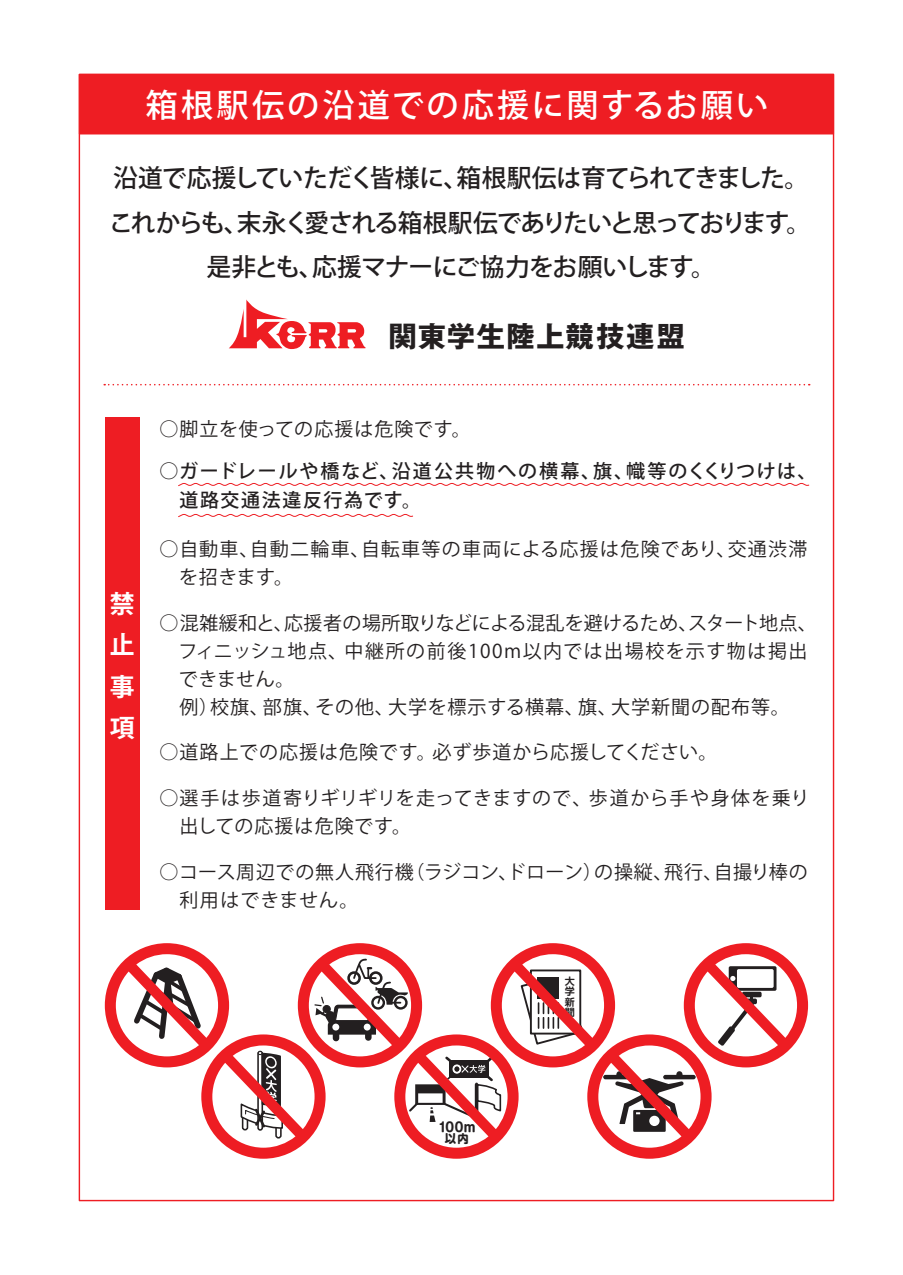
<style>
.page{position:relative;width:903px;height:1275px;background:#fff}
.page>*{position:absolute;margin:0;border:0;box-sizing:border-box;transform-origin:0 0}
.t1{font:500 32.2px "Koz Go Pro";letter-spacing:.09em;color:#fff}
.t2{font:700 28.35px "Gothic MB101 Pr 5";letter-spacing:.05em;color:#231f20}
.t3{font:500 24.85px/44.6px "Koz Go Pro";letter-spacing:-.06em;color:#231f20;text-align:center}
.t4{font:700 24.85px/41.5px "Koz Go Pro";color:#fff;text-align:justify}
.t5{font:18.9px/28px "Koz Go Pro";letter-spacing:.05em;color:#231f20}
.t6{font:500 18.9px/29.8px "Koz Go Pro";letter-spacing:.085em;color:#231f20}
.t7{font:18.9px/28px "Koz Go Pro";letter-spacing:.07em;color:#231f20}
.t8{font:700 12.78px "G Shin M Go Pro";color:#231f20}
.t9{font:700 11.72px "G Shin M Go Pro";color:#231f20}
.t10{font:700 10.15px/10.3px "G Shin M Go Pro De";color:#231f20;text-align:justify}
.s1{font-weight:400}
</style>
<div class="page">
<div style="left:105px;top:418px;width:35px;height:492px;background:#ee1d23"></div>
<div style="left:79px;top:74px;width:754px;height:60px;background:#ee1d23"></div>
<svg style="left:104px;top:384px;width:706px;height:1px"></svg>
<svg style="left:229px;top:299px;width:137px;height:50px"></svg>
<svg style="left:178px;top:483px;width:632px;height:4px"></svg>
<svg style="left:178px;top:514px;width:235px;height:4px"></svg>
<svg style="left:105px;top:943px;width:703px;height:216px"></svg>
<h1 class="t1" style="left:146px;top:84px;width:624px">箱根駅伝の沿道での応援に関するお願い</h1>
<h3 class="t3" style="left:109px;top:157px;width:704px">沿道で応援していただく皆様に、箱根駅伝は育てられてきました。これからも、末永く愛される箱根駅伝でありたいと思っております。是非とも、応援マナーにご協力をお願いします。</h3>
<h2 class="t2" style="left:388px;top:312px;width:298px">関東学生陸上競技連盟</h2>
<h3 class="t4" style="left:110px;top:584px;width:26px">禁止事項</h3>
<p class="t5" style="left:160px;top:415px;width:313px">○脚立を使っての応援は危険です。</p>
<p class="t6" style="left:179px;top:457px;width:638px;text-indent:-20px"><span class="s1">○</span>ガードレールや橋など、沿道公共物への横幕、旗、幟等のくくりつけは、道路交通法違反行為です。</p>
<p class="t7" style="left:179px;top:536px;width:630px;text-indent:-19px">○自動車、自動二輪車、自転車等の車両による応援は危険であり、交通渋滞を招きます。</p>
<p class="t5" style="left:178px;top:609px;width:640px;text-indent:-19px">○混雑緩和と、応援者の場所取りなどによる混乱を避けるため、スタート地点、フィニッシュ地点、中継所の前後100m以内では出場校を示す物は掲出できません。<br>例）校旗、部旗、その他、大学を標示する横幕、旗、大学新聞の配布等。</p>
<p class="t5" style="left:160px;top:739px;width:559px">○道路上での応援は危険です。必ず歩道から応援してください。</p>
<p class="t5" style="left:179px;top:784px;width:632px;text-indent:-20px">○選手は歩道寄りギリギリを走ってきますので、歩道から手や身体を乗り出しての応援は危険です。</p>
<p class="t5" style="left:179px;top:858px;width:630px;text-indent:-20px">○コース周辺での無人飛行機（ラジコン、ドローン）の操縦、飛行、自撮り棒の利用はできません。</p>
<p class="t10" style="left:565px;top:975px;width:11px">大学新聞</p>
<p class="t8" style="left:438px;top:1116px;width:39px">100m</p>
<p class="t9" style="left:445px;top:1129px;width:25px">以内</p>
</div>
